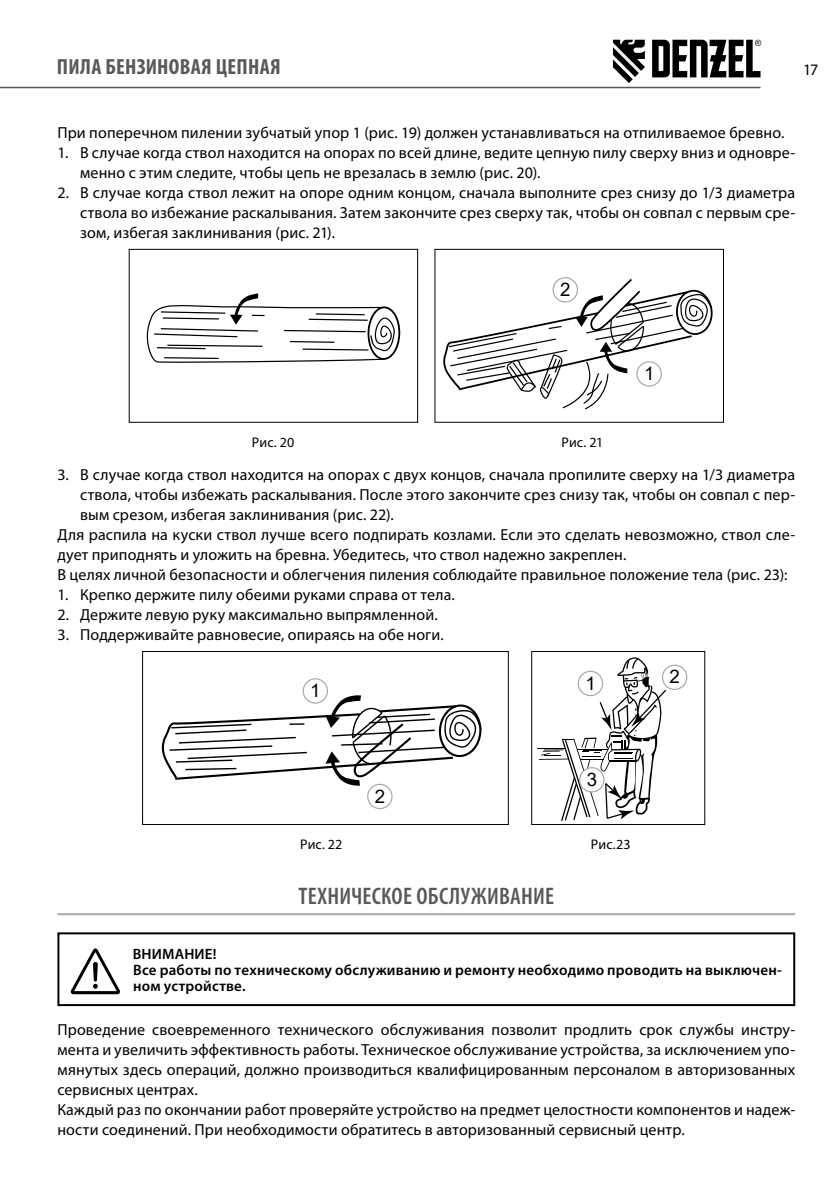
<style>
.page{position:relative;width:840px;height:1191px;background:#fff}
.page>*{position:absolute;margin:0;border:0;box-sizing:border-box;transform-origin:0 0}
.t1{font:600 condensed 24px "Myriad Pro";letter-spacing:.01em;color:#58595b}
.t2{font:700 condensed 22px "Myriad Pro";letter-spacing:.015em;color:#58595b}
.t3{font:18.6px "Arial";color:#000}
.t4{font:16px/20px "Myriad Pro";letter-spacing:.01em;color:#000}
.t5{font:600 15px/16px "Myriad Pro";letter-spacing:.015em;color:#000}
.t6{font:14px "Myriad Pro";letter-spacing:.005em;color:#000}
</style>
<div class="page">
<hr style="left:0;top:87px;width:760px;height:1px;background:#58595b">
<svg style="left:613px;top:40px;width:31px;height:43px"></svg>
<svg style="left:652px;top:40px;width:108px;height:37px"></svg>
<hr style="left:57px;top:913px;width:737px;height:2px;background:#a7a9ac">
<div style="left:129px;top:249px;width:288px;height:173px;border:1px solid #000"></div>
<svg style="left:146px;top:293px;width:254px;height:70px"></svg>
<svg style="left:443px;top:279px;width:269px;height:130px"></svg>
<div style="left:434px;top:249px;width:289px;height:173px;border:1px solid #000"></div>
<div style="left:636px;top:362px;width:25px;height:24px;background:#fff;border-radius:50%"></div>
<div style="left:636px;top:361px;width:25px;height:25px;border:1px solid #a7a9ac;border-radius:50%"></div>
<div style="left:553px;top:278px;width:24px;height:24px;background:#fff;border-radius:50%"></div>
<div style="left:552px;top:277px;width:25px;height:25px;border:1px solid #a7a9ac;border-radius:50%"></div>
<svg style="left:162px;top:694px;width:319px;height:92px"></svg>
<div style="left:142px;top:651px;width:366px;height:173px;border:1px solid #000"></div>
<svg style="left:537px;top:657px;width:128px;height:164px"></svg>
<div style="left:531px;top:651px;width:173px;height:173px;border:1px solid #000"></div>
<div style="left:367px;top:784px;width:25px;height:24px;background:#fff;border-radius:50%"></div>
<div style="left:367px;top:783px;width:25px;height:26px;border:1px solid #a7a9ac;border-radius:50%"></div>
<div style="left:303px;top:679px;width:24px;height:24px;background:#fff;border-radius:50%"></div>
<div style="left:302px;top:678px;width:26px;height:25px;border:1px solid #a7a9ac;border-radius:50%"></div>
<div style="left:662px;top:665px;width:24px;height:24px;background:#fff;border-radius:50%"></div>
<div style="left:661px;top:664px;width:26px;height:26px;border:1px solid #a7a9ac;border-radius:50%"></div>
<div style="left:578px;top:671px;width:24px;height:24px;background:#fff;border-radius:50%"></div>
<div style="left:577px;top:670px;width:26px;height:26px;border:1px solid #a7a9ac;border-radius:50%"></div>
<div style="left:579px;top:767px;width:24px;height:25px;background:#fff;border-radius:50%"></div>
<div style="left:578px;top:767px;width:26px;height:25px;border:1px solid #a7a9ac;border-radius:50%"></div>
<svg style="left:71px;top:948px;width:49px;height:46px"></svg>
<div style="left:57px;top:932px;width:737px;height:74px;border:2px solid #000"></div>
<h2 class="t2" style="left:57px;top:53px;width:225px">ПИЛА БЕНЗИНОВАЯ ЦЕПНАЯ</h2>
<p class="t4" style="left:802px;top:60px;width:17px">17</p>
<p class="t4" style="left:57px;top:122px;width:728px">При поперечном пилении зубчатый упор 1 (рис. 19) должен устанавливаться на отпиливаемое бревно.</p>
<p class="t4" style="left:80px;top:142px;width:716px;text-indent:-23px">1. В случае когда ствол находится на опорах по всей длине, ведите цепную пилу сверху вниз и одновре&shy;менно с этим следите, чтобы цепь не врезалась в землю (рис. 20).</p>
<p class="t4" style="left:80px;top:182px;width:716px;text-align:justify;text-indent:-23px">2. В случае когда ствол лежит на опоре одним концом, сначала выполните срез снизу до 1/3 диаметра ствола во избежание раскалывания. Затем закончите срез сверху так, чтобы он совпал с первым сре&shy;зом, избегая заклинивания (рис. 21).</p>
<p class="t3" style="left:560px;top:277px;width:12px">2</p>
<p class="t3" style="left:643px;top:361px;width:12px">1</p>
<p class="t6" style="left:252px;top:433px;width:44px">Рис. 20</p>
<p class="t6" style="left:561px;top:433px;width:43px">Рис. 21</p>
<p class="t4" style="left:57px;top:465px;width:739px">3. В случае когда ствол находится на опорах с двух концов, сначала пропилите сверху на 1/3 диаметра</p>
<p class="t4" style="left:80px;top:485px;width:716px">ствола, чтобы избежать раскалывания. После этого закончите срез снизу так, чтобы он совпал с пер-</p>
<p class="t4" style="left:80px;top:505px;width:315px">вым срезом, избегая заклинивания (рис. 22).</p>
<p class="t4" style="left:57px;top:525px;width:739px">Для распила на куски ствол лучше всего подпирать козлами. Если это сделать невозможно, ствол сле-</p>
<p class="t4" style="left:57px;top:545px;width:570px">дует приподнять и уложить на бревна. Убедитесь, что ствол надежно закреплен.</p>
<p class="t4" style="left:57px;top:565px;width:731px">В целях личной безопасности и облегчения пиления соблюдайте правильное положение тела (рис. 23):</p>
<p class="t4" style="left:57px;top:585px;width:398px">1. Крепко держите пилу обеими руками справа от тела.</p>
<p class="t4" style="left:57px;top:605px;width:381px">2. Держите левую руку максимально выпрямленной.</p>
<p class="t4" style="left:57px;top:625px;width:388px">3. Поддерживайте равновесие, опираясь на обе ноги.</p>
<p class="t3" style="left:310px;top:678px;width:12px">1</p>
<p class="t3" style="left:374px;top:783px;width:12px">2</p>
<p class="t3" style="left:585px;top:670px;width:12px">1</p>
<p class="t3" style="left:586px;top:766px;width:12px">3</p>
<p class="t6" style="left:300px;top:835px;width:44px">Рис. 22</p>
<p class="t6" style="left:590px;top:835px;width:41px">Рис.23</p>
<h1 class="t1" style="left:298px;top:881px;width:257px">ТЕХНИЧЕСКОЕ ОБСЛУЖИВАНИЕ</h1>
<p class="t3" style="left:669px;top:664px;width:12px">2</p>
<p class="t5" style="left:133px;top:945px;width:650px">ВНИМАНИЕ!<br>Все работы по техническому обслуживанию и ремонту необходимо проводить на выключен&shy;ном устройстве.</p>
<p class="t4" style="left:57px;top:1019px;width:739px">Проведение своевременного технического обслуживания позволит продлить срок службы инстру&shy;мента и увеличить эффективность работы. Техническое обслуживание устройства, за исключением упо&shy;мянутых здесь операций, должно производиться квалифицированным персоналом в авторизованных сервисных центрах.<br>Каждый раз по окончании работ проверяйте устройство на предмет целостности компонентов и надеж&shy;ности соединений. При необходимости обратитесь в авторизованный сервисный центр.</p>
</div>
